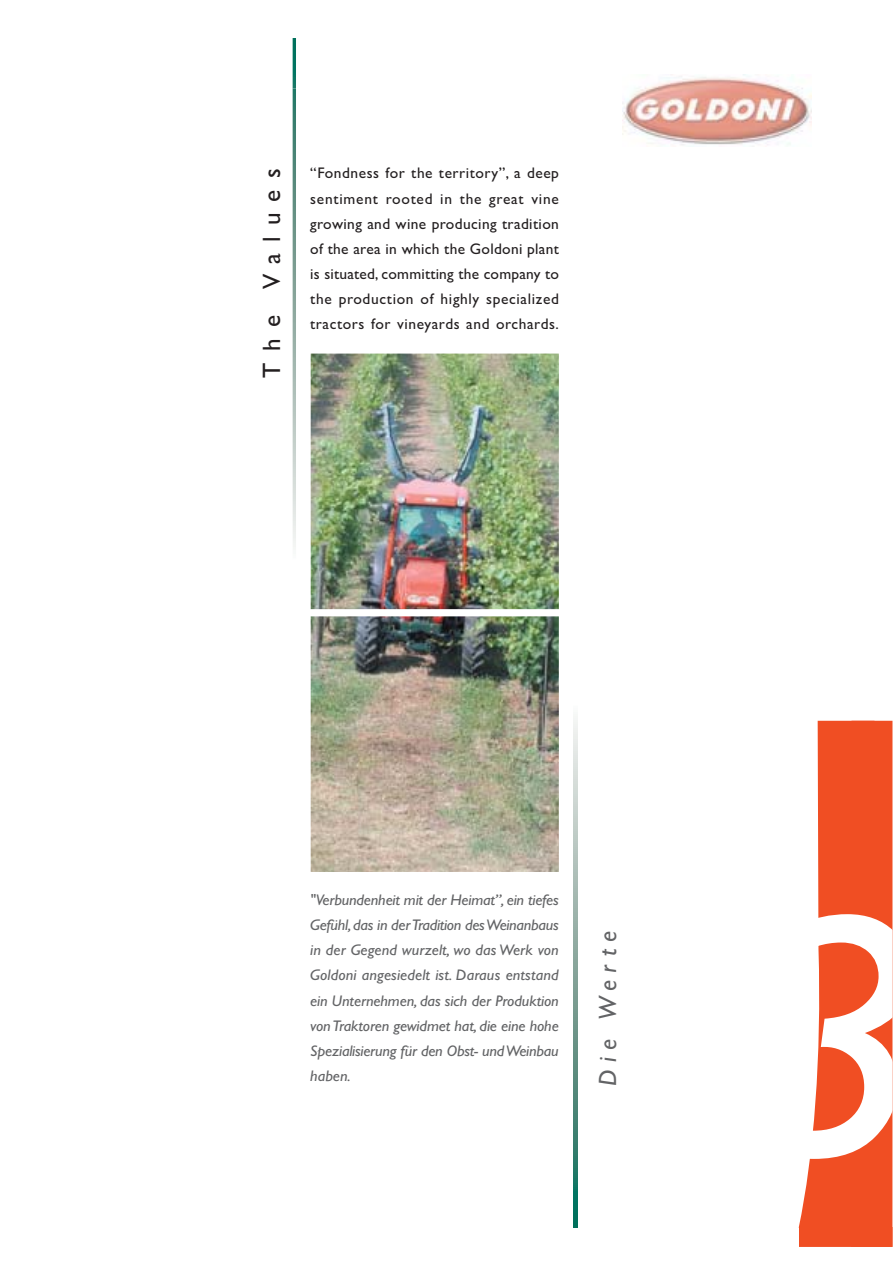
<style>
.page{position:relative;width:893px;height:1263px;background:#fff}
.page>*{position:absolute;margin:0;border:0;box-sizing:border-box;transform-origin:0 0}
.t1{font:italic 349.8px "Gill Sans";color:#fff}
.t2{font:25.2px "Gill Sans";letter-spacing:.45em;color:#231f20}
.t3{font:italic 25.2px "Gill Sans";letter-spacing:.295em;color:#636466}
.t4{font:italic 15.45px/25.2px "Gill Sans";letter-spacing:-.015em;color:#636466;text-align:justify;scale:1.05 1}
.t5{font:15.45px/25.2px "Gill Sans";letter-spacing:.04em;color:#231f20;text-align:justify}
</style>
<div class="page">
<img style="left:622px;top:75px;width:189px;height:70px">
<div style="left:851px;top:721px;width:41px;height:526px;background:#f04e23"></div>
<div style="left:798px;top:1227px;width:94px;height:20px;background:#f04e23"></div>
<svg style="left:573px;top:718px;width:4px;height:509px;background:#81a89d"></svg>
<svg style="left:292px;top:38px;width:4px;height:50px"></svg>
<svg style="left:292px;top:88px;width:4px;height:459px;background:#a0bab3"></svg>
<img style="left:311px;top:354px;width:248px;height:518px">
<svg style="left:798px;top:721px;width:53px;height:507px"></svg>
<h2 class="t2" style="left:263px;top:378px;width:211px;rotate:-90deg">The Values</h2>
<p class="t5" style="left:310px;top:162px;width:250px">“Fondness for the territory”, a deep sentiment rooted in the great vine growing and wine producing tradition of the area in which the Goldoni plant is situated, committing the company to the production of highly specialized tractors for vineyards and orchards.</p>
<p class="t4" style="left:310px;top:889px;width:238px">"Verbundenheit mit der Heimat”, ein tiefes Gefühl, das in der Tradition des Weinanbaus in der Gegend wurzelt, wo das Werk von Goldoni angesiedelt ist. Daraus entstand ein Unternehmen, das sich der Produktion von Traktoren gewidmet hat, die eine hohe Spezialisierung für den Obst- und Weinbau haben.</p>
<h2 class="t3" style="left:599px;top:1086px;width:157px;rotate:-90deg">Die Werte</h2>
<h1 class="t1" style="left:748px;top:917px;width:184px">3</h1>
</div>
